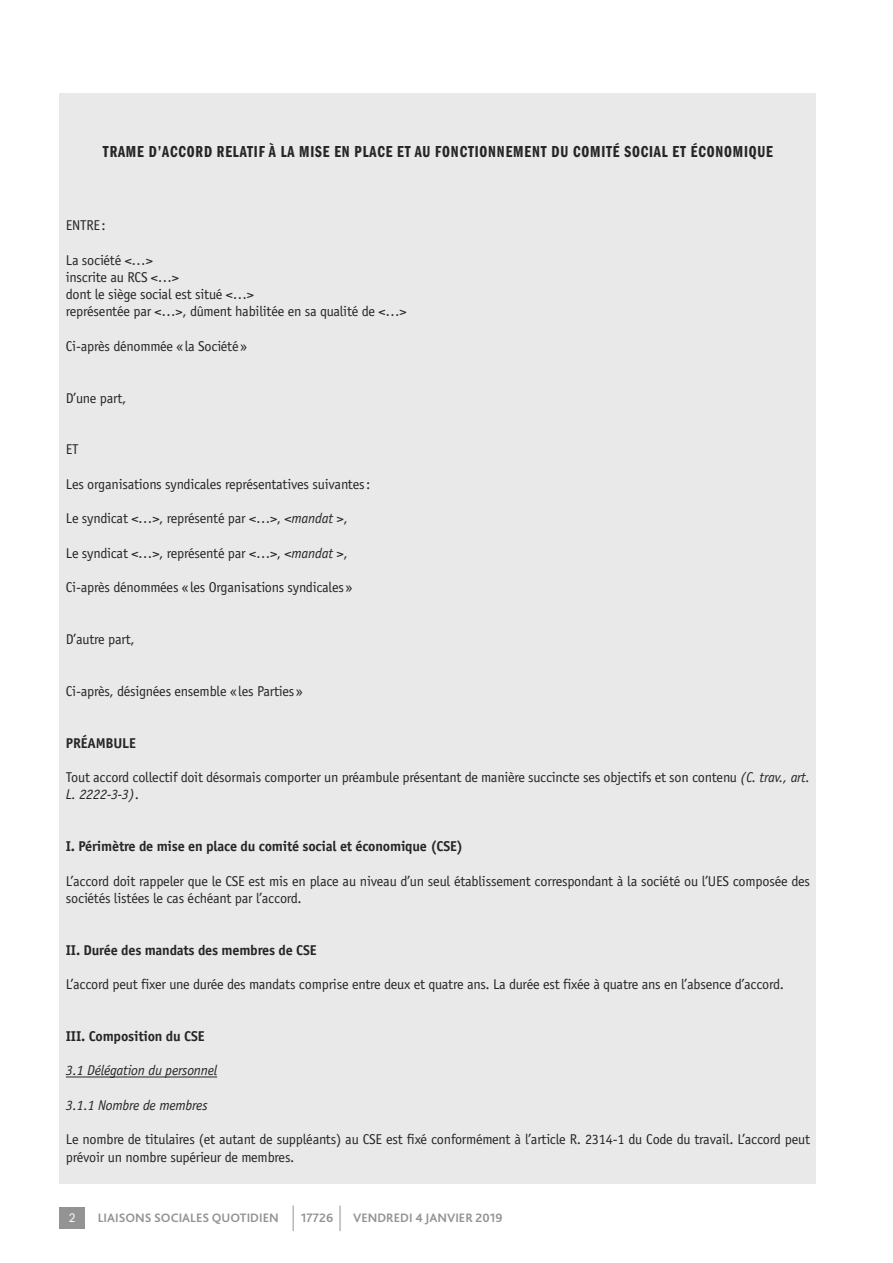
<style>
.page{position:relative;width:893px;height:1263px;background:#fff}
.page>*{position:absolute;margin:0;border:0;box-sizing:border-box;transform-origin:0 0}
.t1{font:16.5px "ITC Franklin Gothic Std Dm Cp";letter-spacing:.05em;color:#272627}
.t2{font:14.25px/17.2px "Officina Sans Std";letter-spacing:-.015em;color:#272627}
.t3{font:700 14.25px "Officina Sans Std";letter-spacing:-.015em;color:#272627}
.t4{font:italic 14.25px "Officina Sans Std";letter-spacing:-.015em;color:#272627}
.t5{font:700 12.75px "Bliss 2";color:#939393}
.t6{font:condensed 12.75px "ITC Franklin Gothic Std";color:#fff}
.s1{font-style:italic}
</style>
<div class="page">
<div style="left:60px;top:1208px;width:25px;height:21px;background:#939393"></div>
<svg style="left:293px;top:1205px;width:1px;height:26px"></svg>
<svg style="left:340px;top:1205px;width:1px;height:26px"></svg>
<div style="left:60px;top:94px;width:756px;height:1090px;background:#e9e9e9"></div>
<hr style="left:66px;top:1076px;width:151px;height:1px;background:#272627">
<p class="t1" style="left:103px;top:146px;width:671px">TRAME D’ACCORD RELATIF À LA MISE EN PLACE ET AU FONCTIONNEMENT DU COMITÉ SOCIAL ET ÉCONOMIQUE</p>
<p class="t2" style="left:66px;top:218px;width:41px">ENTRE:</p>
<p class="t2" style="left:66px;top:252px;width:342px">La société &lt;…&gt;<br>inscrite au RCS &lt;…&gt;<br>dont le siège social est situé &lt;…&gt;<br>représentée par &lt;…&gt;, dûment habilitée en sa qualité de &lt;…&gt;</p>
<p class="t2" style="left:66px;top:338px;width:182px">Ci-après dénommée «la Société»</p>
<p class="t2" style="left:66px;top:390px;width:62px">D’une part,</p>
<p class="t2" style="left:66px;top:442px;width:14px">ET</p>
<p class="t2" style="left:66px;top:476px;width:306px">Les organisations syndicales représentatives suivantes:</p>
<p class="t2" style="left:66px;top:511px;width:283px">Le syndicat &lt;…&gt;, représenté par &lt;…&gt;, <span class="s1">&lt;mandat &gt;</span>,</p>
<p class="t2" style="left:66px;top:545px;width:283px">Le syndicat &lt;…&gt;, représenté par &lt;…&gt;, <span class="s1">&lt;mandat &gt;</span>,</p>
<p class="t2" style="left:66px;top:580px;width:288px">Ci-après dénommées «les Organisations syndicales»</p>
<p class="t2" style="left:66px;top:632px;width:70px">D’autre part,</p>
<p class="t2" style="left:66px;top:683px;width:238px">Ci-après, désignées ensemble «les Parties»</p>
<p class="t3" style="left:66px;top:737px;width:72px">PRÉAMBULE</p>
<p class="t2" style="left:66px;top:770px;width:746px">Tout accord collectif doit désormais comporter un préambule présentant de manière succincte ses objectifs et son contenu <span class="s1">(C. trav., art.<br>L. 2222-3-3)</span>.</p>
<p class="t3" style="left:66px;top:841px;width:399px">I. Périmètre de mise en place du comité social et économique (CSE)</p>
<p class="t2" style="left:66px;top:873px;width:746px">L’accord doit rappeler que le CSE est mis en place au niveau d’un seul établissement correspondant à la société ou l’UES composée des sociétés listées le cas échéant par l’accord.</p>
<p class="t3" style="left:66px;top:944px;width:252px">II. Durée des mandats des membres de CSE</p>
<p class="t2" style="left:66px;top:977px;width:720px">L’accord peut fixer une durée des mandats comprise entre deux et quatre ans. La durée est fixée à quatre ans en l’absence d’accord.</p>
<p class="t3" style="left:66px;top:1031px;width:140px">III. Composition du CSE</p>
<p class="t4" style="left:66px;top:1065px;width:153px">3.1 Délégation du personnel</p>
<p class="t4" style="left:66px;top:1100px;width:143px">3.1.1 Nombre de membres</p>
<p class="t2" style="left:66px;top:1132px;width:746px">Le nombre de titulaires (et autant de suppléants) au CSE est fixé conformément à l’article R. 2314-1 du Code du travail. L’accord peut prévoir un nombre supérieur de membres.</p>
<p class="t6" style="left:69px;top:1213px;width:8px">2</p>
<p class="t5" style="left:98px;top:1213px;width:182px">LIAISONS SOCIALES QUOTIDIEN</p>
<p class="t5" style="left:301px;top:1213px;width:34px">17726</p>
<p class="t5" style="left:353px;top:1213px;width:151px">VENDREDI 4 JANVIER 2019</p>
</div>
